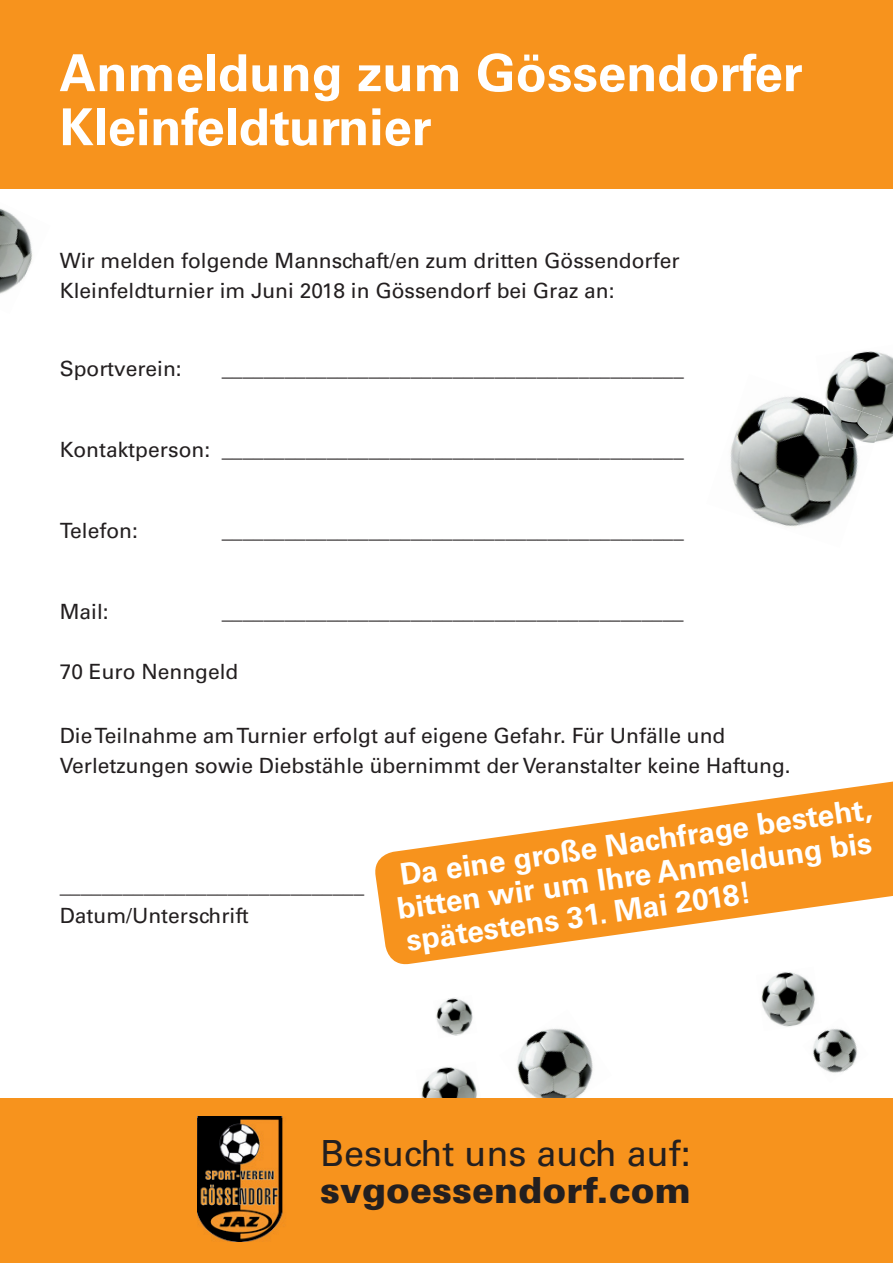
<style>
.page{position:relative;width:893px;height:1263px;background:#fff}
.page>*{position:absolute;margin:0;border:0;box-sizing:border-box;transform-origin:0 0}
.t1{font:700 51px/54px "Univers LT Std";color:#fff}
.t2{font:36px "Univers LT Std";color:#231f20}
.t3{font:900 36px "Univers LT Std";color:#231f20}
.t4{font:700 30px/33px "Univers LT Std";color:#fff}
.t5{font:21px/30px "Univers LT Std";color:#231f20}
</style>
<div class="page">
<img style="left:421px;top:1067px;width:56px;height:31px">
<img style="left:517px;top:1028px;width:76px;height:70px">
<img style="left:436px;top:997px;width:37px;height:39px">
<div style="left:0;top:1098px;width:893px;height:165px;background:#f7931d"></div>
<div style="left:0;top:0;width:893px;height:189px;background:#f7931d"></div>
<img style="left:0;top:208px;width:33px;height:86px">
<img style="left:831px;top:351px;width:62px;height:90px">
<img style="left:761px;top:972px;width:54px;height:55px">
<img style="left:802px;top:1017px;width:56px;height:56px">
<img style="left:730px;top:374px;width:144px;height:153px">
<img style="left:822px;top:398px;width:60px;height:53px">
<svg style="left:375px;top:781px;width:518px;height:184px;fill:#f7931d"></svg>
<img style="left:198px;top:1117px;width:85px;height:125px">
<h1 class="t1" style="left:60px;top:47px;width:745px">Anmeldung zum Gössendorfer<br>Kleinfeldturnier</h1>
<p class="t5" style="left:60px;top:245px;width:621px">Wir melden folgende Mannschaft/en zum dritten Gössendorfer<br>Kleinfeldturnier im Juni 2018 in Gössendorf bei Graz an:</p>
<p class="t5" style="left:60px;top:354px;width:124px">Sportverein:</p>
<p class="t5" style="left:222px;top:354px;width:463px">____________________________________________</p>
<p class="t5" style="left:60px;top:435px;width:625px">Kontaktperson: ____________________________________________</p>
<p class="t5" style="left:60px;top:516px;width:80px">Telefon:</p>
<p class="t5" style="left:60px;top:597px;width:51px">Mail:</p>
<p class="t5" style="left:222px;top:516px;width:463px">____________________________________________</p>
<p class="t5" style="left:222px;top:597px;width:464px">____________________________________________</p>
<p class="t5" style="left:60px;top:657px;width:180px">70 Euro Nenngeld</p>
<p class="t5" style="left:60px;top:721px;width:732px">Die Teilnahme am Turnier erfolgt auf eigene Gefahr. Für Unfälle und<br>Verletzungen sowie Diebstähle übernimmt der Veranstalter keine Haftung.</p>
<p class="t5" style="left:60px;top:871px;width:306px">_____________________________<br>Datum/Unterschrift</p>
<h3 class="t4" style="left:390px;top:860px;width:485px;rotate:-8deg">Da eine große Nachfrage besteht, bitten wir um Ihre Anmeldung bis spätestens 31. Mai 2018!</h3>
<h2 class="t2" style="left:320px;top:1132px;width:372px">Besucht uns auch auf:</h2>
<h2 class="t3" style="left:320px;top:1168px;width:372px">svgoessendorf.com</h2>
</div>
